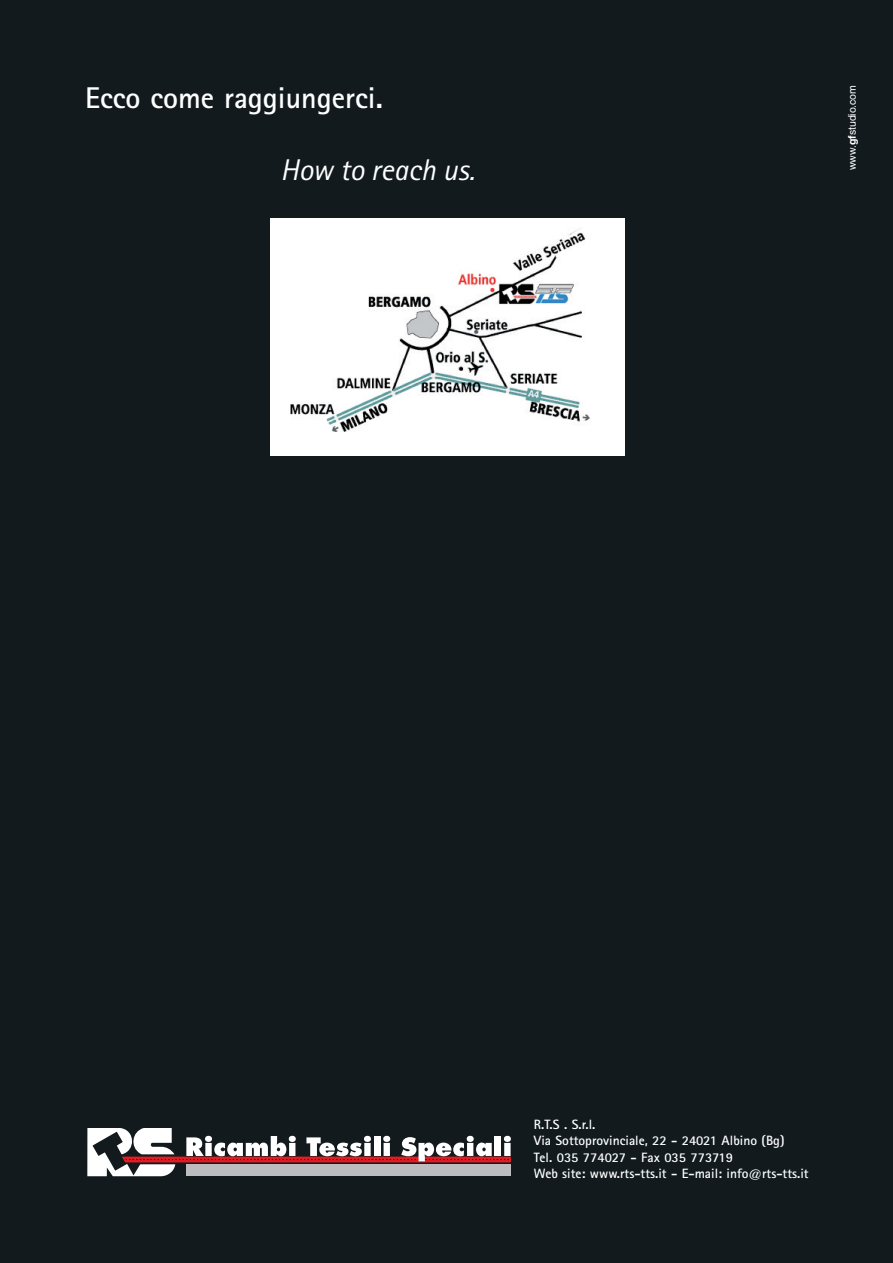
<style>
.page{position:relative;width:893px;height:1263px;background:#121a1e}
.page>*{position:absolute;margin:0;border:0;box-sizing:border-box;transform-origin:0 0}
.t1{font:700 30px "Agfa Rotis Sans Serif";color:#fff}
.t2{font:italic 30px "Agfa Rotis Sans Serif";color:#fff}
.t3{font:700 13.5px/16.2px "Agfa Rotis Sans Serif";color:#fff}
.t4{font:10.5px "Helvetica";color:#fff}
.s1{font-weight:700}
</style>
<div class="page">
<svg style="left:87px;top:1128px;width:424px;height:48px"></svg>
<div style="left:270px;top:219px;width:354px;height:237px;background:#fff"></div>
<img style="left:291px;top:228px;width:299px;height:204px">
<p class="t1" style="left:85px;top:79px;width:299px">Ecco come raggiungerci.</p>
<p class="t2" style="left:280px;top:153px;width:196px">How to reach us.</p>
<p class="t4" style="left:846px;top:170px;width:87px;rotate:-90deg">www.<span class="s1">gf</span>studio.com</p>
<p class="t3" style="left:534px;top:1116px;width:276px">R.T.S . S.r.l.<br>Via Sottoprovinciale, 22 - 24021 Albino (Bg)<br>Tel. 035 774027 - Fax 035 773719<br>Web site: www.rts-tts.it - E-mail: info@rts-tts.it</p>
</div>
